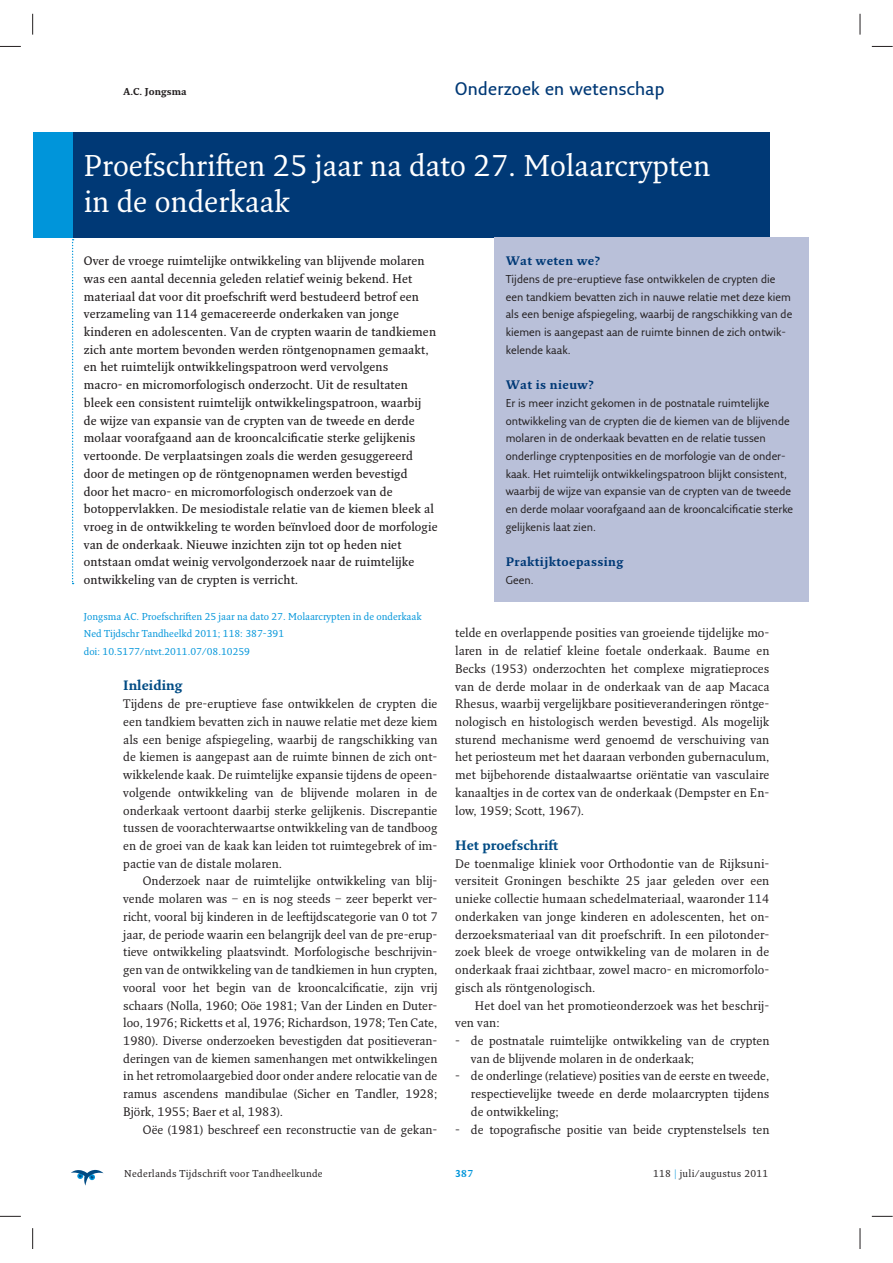
<style>
.page{position:relative;width:893px;height:1263px;background:#fff}
.page>*{position:absolute;margin:0;border:0;box-sizing:border-box;transform-origin:0 0}
.t1{font:29.25px/35.4px "Fresco Plus Pro";color:#fff}
.t2{font:600 17.7px "Fresco Sans Plus Pro";letter-spacing:.015em;color:#003976}
.t3{font:700 13.2px "Fresco Plus Pro";color:#004b84}
.t4{font:12px/17.7px "Fresco Plus Pro";letter-spacing:.005em;color:#231f20;text-align:justify}
.t5{font:600 12px/17.7px "Fresco Plus Pro";letter-spacing:.015em;color:#231f20}
.t6{font:700 12px "Fresco Plus Pro";letter-spacing:.03em;color:#003976}
.t7{font:11.1px/17.7px "Fresco Sans Plus Pro";color:#231f20}
.t8{font:9.75px/17.7px "Fresco Plus Pro";color:#0095da}
.t9{font:9.75px "Fresco Plus Pro";letter-spacing:.03em;color:#231f20}
.t10{font:700 9.75px "Fresco Plus Pro";color:#231f20}
.t11{font:700 9.75px "Fresco Plus Pro";color:#0095da}
.s1{color:#0095da}
</style>
<div class="page">
<svg style="left:71px;top:1170px;width:33px;height:16px"></svg>
<div style="left:72px;top:132px;width:697px;height:105px;background:#003976"></div>
<div style="left:33px;top:132px;width:40px;height:105px;background:#0095da"></div>
<svg style="left:72px;top:239px;width:2px;height:345px"></svg>
<div style="left:495px;top:237px;width:314px;height:365px;background:#b9c0d9"></div>
<svg style="left:0;top:46px;width:21px;height:1px"></svg>
<svg style="left:872px;top:46px;width:21px;height:1px"></svg>
<svg style="left:0;top:1216px;width:21px;height:1px"></svg>
<svg style="left:872px;top:1216px;width:21px;height:1px"></svg>
<svg style="left:32px;top:14px;width:1px;height:21px"></svg>
<svg style="left:32px;top:1228px;width:1px;height:21px"></svg>
<svg style="left:860px;top:14px;width:1px;height:21px"></svg>
<svg style="left:860px;top:1228px;width:1px;height:21px"></svg>
<p class="t10" style="left:123px;top:87px;width:65px">A.C. Jongsma</p>
<h2 class="t2" style="left:455px;top:79px;width:211px">Onderzoek en wetenschap</h2>
<h1 class="t1" style="left:84px;top:151px;width:628px">Proefschriften 25 jaar na dato 27. Molaarcrypten in de onderkaak</h1>
<p class="t5" style="left:84px;top:253px;width:355px">Over de vroege ruimtelijke ontwikkeling van blijvende molaren was een aantal decennia geleden relatief weinig bekend. Het materiaal dat voor dit proefschrift werd bestudeerd betrof een verzameling van 114 gemacereerde onderkaken van jonge kinderen en adolescenten. Van de crypten waarin de tandkiemen zich ante mortem bevonden werden röntgenopnamen gemaakt, en het ruimtelijk ontwikkelingspatroon werd vervolgens<br>macro- en micromorfologisch onderzocht. Uit de resultaten bleek een consistent ruimtelijk ontwikkelingspatroon, waarbij<br>de wijze van expansie van de crypten van de tweede en derde molaar voorafgaand aan de krooncalcificatie sterke gelijkenis vertoonde. De verplaatsingen zoals die werden gesuggereerd door de metingen op de röntgenopnamen werden bevestigd<br>door het macro- en micromorfologisch onderzoek van de botoppervlakken. De mesiodistale relatie van de kiemen bleek al vroeg in de ontwikkeling te worden beïnvloed door de morfologie van de onderkaak. Nieuwe inzichten zijn tot op heden niet ontstaan omdat weinig vervolgonderzoek naar de ruimtelijke ontwikkeling van de crypten is verricht.</p>
<p class="t8" style="left:84px;top:608px;width:339px">Jongsma AC. Proefschriften 25 jaar na dato 27. Molaarcrypten in de onderkaak<br>Ned Tijdschr Tandheelkd 2011; 118: 387-391<br>doi: 10.5177/ntvt.2011.07/08.10259</p>
<p class="t3" style="left:123px;top:680px;width:61px">Inleiding</p>
<p class="t4" style="left:123px;top:696px;width:316px">Tijdens de pre-eruptieve fase ontwikkelen de crypten die een tandkiem bevatten zich in nauwe relatie met deze kiem als een benige afspiegeling, waarbij de rangschikking van de kiemen is aangepast aan de ruimte binnen de zich ont&shy;wikkelende kaak. De ruimtelijke expansie tijdens de opeen&shy;volgende ontwikkeling van de blijvende molaren in de onderkaak vertoont daarbij sterke gelijkenis. Discrepantie tussen de voorachterwaartse ontwikkeling van de tandboog en de groei van de kaak kan leiden tot ruimtegebrek of im&shy;pactie van de distale molaren.</p>
<p class="t4" style="left:123px;top:874px;width:316px;text-indent:20px">Onderzoek naar de ruimtelijke ontwikkeling van blij&shy;vende molaren was − en is nog steeds − zeer beperkt ver&shy;richt, vooral bij kinderen in de leeftijdscategorie van 0 tot 7 jaar, de periode waarin een belangrijk deel van de pre-erup&shy;tieve ontwikkeling plaatsvindt. Morfologische beschrijvin&shy;gen van de ontwikkeling van de tandkiemen in hun crypten, vooral voor het begin van de krooncalcificatie, zijn vrij schaars (Nolla, 1960; Oöe 1981; Van der Linden en Duter&shy;loo, 1976; Ricketts et al, 1976; Richardson, 1978; Ten Cate, 1980). Diverse onderzoeken bevestigden dat positieveran&shy;deringen van de kiemen samenhangen met ontwikkelingen in het retromolaargebied door onder andere relocatie van de ramus ascendens mandibulae (Sicher en Tandler, 1928; Björk, 1955; Baer et al, 1983).</p>
<p class="t4" style="left:143px;top:1122px;width:296px">Oëe (1981) beschreef een reconstructie van de gekan-</p>
<p class="t6" style="left:506px;top:256px;width:96px">Wat weten we?</p>
<p class="t7" style="left:506px;top:271px;width:288px">Tijdens de pre-eruptieve fase ontwikkelen de crypten die een tandkiem bevatten zich in nauwe relatie met deze kiem als een benige afspiegeling, waarbij de rangschikking van de kiemen is aangepast aan de ruimte binnen de zich ontwik&shy;kelende kaak.</p>
<p class="t6" style="left:506px;top:380px;width:90px">Wat is nieuw?</p>
<p class="t7" style="left:506px;top:395px;width:289px">Er is meer inzicht gekomen in de postnatale ruimtelijke ontwikkeling van de crypten die de kiemen van de blijvende molaren in de onderkaak bevatten en de relatie tussen onderlinge cryptenposities en de morfologie van de onder&shy;kaak. Het ruimtelijk ontwikkelingspatroon blijkt consistent, waarbij de wijze van expansie van de crypten van de tweede en derde molaar voorafgaand aan de krooncalcificatie sterke gelijkenis laat zien.</p>
<p class="t6" style="left:506px;top:557px;width:119px">Praktijktoepassing</p>
<p class="t7" style="left:506px;top:572px;width:30px">Geen.</p>
<p class="t4" style="left:455px;top:625px;width:316px">telde en overlappende posities van groeiende tijdelijke mo&shy;laren in de relatief kleine foetale onderkaak. Baume en Becks (1953) onderzochten het complexe migratieproces van de derde molaar in de onderkaak van de aap Macaca Rhesus, waarbij vergelijkbare positieveranderingen röntge&shy;nologisch en histologisch werden bevestigd. Als mogelijk sturend mechanisme werd genoemd de verschuiving van het periosteum met het daaraan verbonden gubernaculum, met bijbehorende distaalwaartse oriëntatie van vasculaire kanaaltjes in de cortex van de onderkaak (Dempster en En&shy;low, 1959; Scott, 1967).</p>
<p class="t3" style="left:455px;top:840px;width:105px">Het proefschrift</p>
<p class="t4" style="left:455px;top:856px;width:316px">De toenmalige kliniek voor Orthodontie van de Rijksuni&shy;versiteit Groningen beschikte 25 jaar geleden over een unieke collectie humaan schedelmateriaal, waaronder 114 onderkaken van jonge kinderen en adolescenten, het on&shy;derzoeksmateriaal van dit proefschrift. In een pilotonder&shy;zoek bleek de vroege ontwikkeling van de molaren in de onderkaak fraai zichtbaar, zowel macro- en micromorfolo&shy;gisch als röntgenologisch.</p>
<p class="t4" style="left:455px;top:998px;width:316px;text-indent:20px">Het doel van het promotieonderzoek was het beschrij&shy;ven van:</p>
<p class="t4" style="left:471px;top:1033px;width:300px;text-indent:-16px">- de postnatale ruimtelijke ontwikkeling van de crypten van de blijvende molaren in de onderkaak;</p>
<p class="t4" style="left:471px;top:1069px;width:300px;text-indent:-16px">- de onderlinge (relatieve) posities van de eerste en tweede, respectievelijke tweede en derde molaarcrypten tijdens de ontwikkeling;</p>
<p class="t4" style="left:455px;top:1122px;width:316px">- de topografische positie van beide cryptenstelsels ten</p>
<p class="t9" style="left:124px;top:1170px;width:200px">Nederlands Tijdschrift voor Tandheelkunde</p>
<p class="t11" style="left:455px;top:1170px;width:19px">387</p>
<p class="t9" style="left:653px;top:1170px;width:117px">118 <span class="s1">|</span> juli/augustus 2011</p>
</div>
